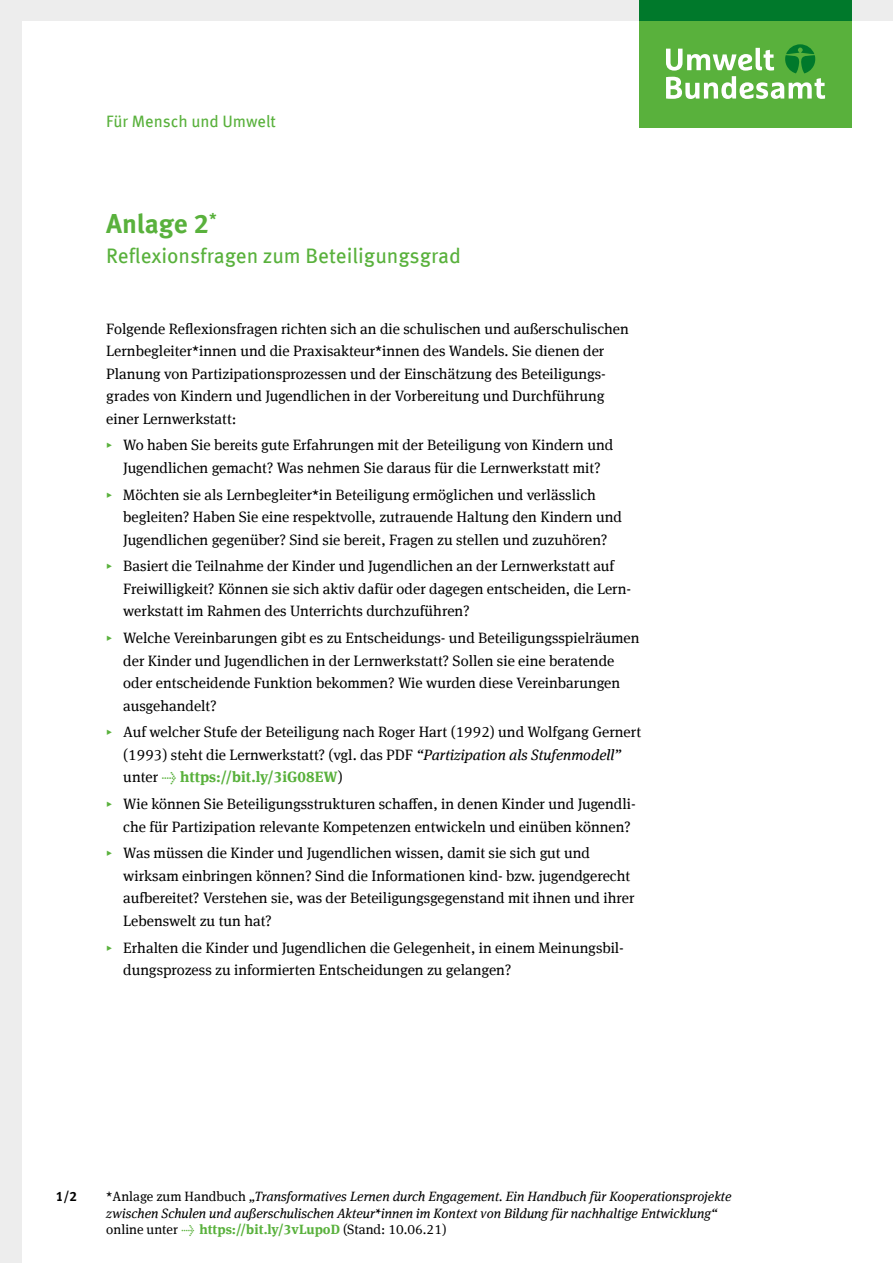
<style>
.page{position:relative;width:893px;height:1263px;background:#fff}
.page>*{position:absolute;margin:0;border:0;box-sizing:border-box;transform-origin:0 0}
.t1{font:700 27px "Meta Offc";color:#59b13c}
.t2{font:21px "Meta Offc";color:#59b13c}
.t3{font:16.5px "Meta Offc";letter-spacing:-.005em;color:#59b13c}
.t4{font:15px/22.5px "Meta Serif Offc";color:#000}
.t5{font:italic 13.5px/16.5px "Meta Serif Offc";color:#000}
.t6{font:700 13.5px "Meta Offc";color:#000}
.s1{font-family:"Delicious";font-style:italic;color:#59b13c}
.s2{font-style:italic}
.s3{font-weight:700;color:#59b13c}
.s4{font-style:normal}
.s5{font-weight:700;font-style:normal;color:#59b13c}
</style>
<div class="page">
<div style="left:0;top:0;width:893px;height:20px;background:#ededed"></div>
<div style="left:0;top:0;width:21px;height:1263px;background:#ededed"></div>
<div style="left:639px;top:0;width:213px;height:21px;background:#00792b"></div>
<div style="left:639px;top:21px;width:213px;height:107px;background:#59b13c"></div>
<svg style="left:666px;top:44px;width:159px;height:55px"></svg>
<p class="t3" style="left:106px;top:112px;width:171px">Für Mensch und Umwelt</p>
<h1 class="t1" style="left:106px;top:208px;width:112px">Anlage 2<sup>*</sup></h1>
<h2 class="t2" style="left:106px;top:243px;width:356px">Reflexionsfragen zum Beteiligungsgrad</h2>
<p class="t4" style="left:106px;top:317px;width:524px">Folgende Reflexionsfragen richten sich an die schulischen und außerschulischen Lernbegleiter*innen und die Praxisakteur*innen des Wandels. Sie dienen der Planung von Partizipationsprozessen und der Einschätzung des Beteiligungs&shy;grades von Kindern und Jugendlichen in der Vorbereitung und Durchführung einer Lernwerkstatt:</p>
<p class="t4" style="left:106px;top:434px;width:509px;text-align:center"><span class="s1">π</span> Wo haben Sie bereits gute Erfahrungen mit der Beteiligung von Kindern und<br>Jugendlichen gemacht? Was nehmen Sie daraus für die Lernwerkstatt mit?</p>
<p class="t4" style="left:123px;top:483px;width:500px;text-indent:-17px"><span class="s1">π</span> Möchten sie als Lernbegleiter*in Beteiligung ermöglichen und verlässlich begleiten? Haben Sie eine respektvolle, zutrauende Haltung den Kindern und<br>Jugendlichen gegenüber? Sind sie bereit, Fragen zu stellen und zuzuhören?</p>
<p class="t4" style="left:123px;top:555px;width:509px;text-indent:-17px"><span class="s1">π</span> Basiert die Teilnahme der Kinder und Jugendlichen an der Lernwerkstatt auf<br>Freiwilligkeit? Können sie sich aktiv dafür oder dagegen entscheiden, die Lern&shy;werkstatt im Rahmen des Unterrichts durchzuführen?</p>
<p class="t4" style="left:123px;top:627px;width:518px;text-indent:-17px"><span class="s1">π</span> Welche Vereinbarungen gibt es zu Entscheidungs- und Beteiligungsspielräumen der Kinder und Jugendlichen in der Lernwerkstatt? Sollen sie eine beratende oder entscheidende Funktion bekommen? Wie wurden diese Vereinbarungen ausgehandelt?</p>
<p class="t4" style="left:123px;top:721px;width:519px;text-indent:-17px"><span class="s1">π</span> Auf welcher Stufe der Beteiligung nach Roger Hart (1992) und Wolfgang Gernert (1993) steht die Lernwerkstatt? (vgl. das PDF <span class="s2">“Partizipation als Stufenmodell” </span>unter <span class="s3">→ https://bit.ly/3iG08EW</span>)</p>
<p class="t4" style="left:123px;top:793px;width:514px;text-indent:-17px"><span class="s1">π</span> Wie können Sie Beteiligungsstrukturen schaffen, in denen Kinder und Jugendli&shy;che für Partizipation relevante Kompetenzen entwickeln und einüben können?</p>
<p class="t4" style="left:123px;top:842px;width:513px;text-indent:-17px"><span class="s1">π</span> Was müssen die Kinder und Jugendlichen wissen, damit sie sich gut und wirksam einbringen können? Sind die Informationen kind- bzw. jugendgerecht aufbereitet? Verstehen sie, was der Beteiligungsgegenstand mit ihnen und ihrer Lebenswelt zu tun hat?</p>
<p class="t4" style="left:123px;top:936px;width:502px;text-indent:-17px"><span class="s1">π</span> Erhalten die Kinder und Jugendlichen die Gelegenheit, in einem Meinungsbil&shy;dungsprozess zu informierten Entscheidungen zu gelangen?</p>
<p class="t6" style="left:56px;top:1188px;width:23px">1/2</p>
<p class="t5" style="left:106px;top:1188px;width:627px"><span class="s4">*Anlage zum Handbuch</span> „Transformatives Lernen durch Engagement. Ein Handbuch für Kooperationsprojekte zwischen Schulen und außerschulischen Akteur*innen im Kontext von Bildung für nachhaltige Entwicklung“ <span class="s4">online unter</span> <span class="s5">→ https://bit.ly/3vLupoD</span> <span class="s4">(Stand: 10.06.21)</span></p>
</div>
